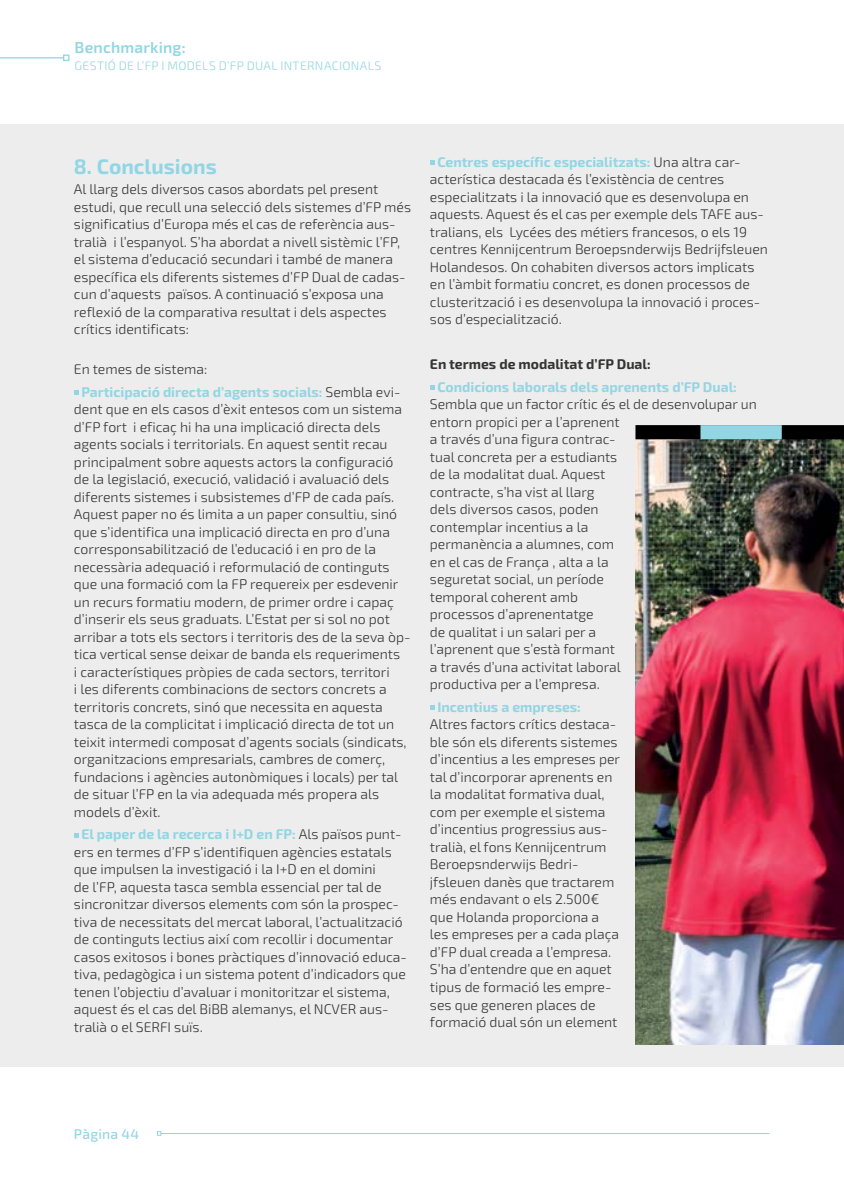
<style>
.page{position:relative;width:844px;height:1191px;background:#fff}
.page>*{position:absolute;margin:0;border:0;box-sizing:border-box;transform-origin:0 0}
.t1{font:700 21px "Exo 2";color:#92d6e3}
.t2{font:600 15.75px "Exo 2";letter-spacing:.01em;color:#92d6e3}
.t3{font:300 14px/17.5px "Exo 2";color:#343433}
.t4{font:700 14px/22.4px "Exo 2";color:#92d6e3}
.t5{font:700 14px "Exo 2";color:#343433}
.t6{font:500 14px "Exo 2";letter-spacing:.015em;color:#92d6e3}
.t7{font:300 12.25px "Exo 2";letter-spacing:.025em;color:#92d6e3}
.s1{font-weight:300;color:#343433}
.s2{font-weight:700;color:#92d6e3}
</style>
<div class="page">
<div style="left:0;top:124px;width:843px;height:943px;background:#ededee"></div>
<svg style="left:74px;top:390px;width:4px;height:5px"></svg>
<svg style="left:74px;top:833px;width:4px;height:4px"></svg>
<svg style="left:430px;top:161px;width:4px;height:4px"></svg>
<svg style="left:430px;top:386px;width:4px;height:4px"></svg>
<svg style="left:430px;top:706px;width:4px;height:4px"></svg>
<img style="left:635px;top:439px;width:208px;height:605px">
<div style="left:635px;top:425px;width:208px;height:14px;background:#000"></div>
<div style="left:700px;top:425px;width:81px;height:14px;background:#92d6e3"></div>
<hr style="left:0;top:57px;width:64px;height:1px;background:#92d6e3">
<svg style="left:63px;top:55px;width:6px;height:6px"></svg>
<hr style="left:161px;top:1133px;width:608px;height:1px;background:#92d6e3">
<svg style="left:157px;top:1131px;width:4px;height:4px"></svg>
<p class="t2" style="left:75px;top:38px;width:113px">Benchmarking:</p>
<p class="t7" style="left:75px;top:58px;width:308px">GESTIÓ DE L’FP I MODELS D’FP DUAL INTERNACIONALS</p>
<h1 class="t1" style="left:74px;top:150px;width:144px">8. Conclusions</h1>
<p class="t3" style="left:74px;top:180px;width:338px">Al llarg dels diversos casos abordats pel present estudi, que recull una selecció dels sistemes d’FP més significatius d’Europa més el cas de referència aus&shy;tralià i l’espanyol. S’ha abordat a nivell sistèmic l’FP, el sistema d’educació secundari i també de manera específica els diferents sistemes d’FP Dual de cadas&shy;cun d’aquests països. A continuació s’exposa una reflexió de la comparativa resultat i dels aspectes crítics identificats:</p>
<p class="t4" style="left:81px;top:357px;width:320px;text-indent:-7px"><span class="s1">En temes de sistema:<br></span>Participació directa d’agents socials: <span class="s1">Sembla evi-</span></p>
<p class="t3" style="left:74px;top:400px;width:338px">dent que en els casos d’èxit entesos com un sistema d’FP fort i eficaç hi ha una implicació directa dels agents socials i territorials. En aquest sentit recau principalment sobre aquests actors la configuració de la legislació, execució, validació i avaluació dels diferents sistemes i subsistemes d’FP de cada país.<br>Aquest paper no és limita a un paper consultiu, sinó que s’identifica una implicació directa en pro d’una corresponsabilització de l’educació i en pro de la necessària adequació i reformulació de continguts que una formació com la FP requereix per esdevenir un recurs formatiu modern, de primer ordre i capaç d’inserir els seus graduats. L’Estat per si sol no pot arribar a tots els sectors i territoris des de la seva òp&shy;tica vertical sense deixar de banda els requeriments<br>i característiques pròpies de cada sectors, territori<br>i les diferents combinacions de sectors concrets a territoris concrets, sinó que necessita en aquesta tasca de la complicitat i implicació directa de tot un teixit intermedi composat d’agents socials (sindicats, organitzacions empresarials, cambres de comerç, fundacions i agències autonòmiques i locals) per tal de situar l’FP en la via adequada més propera als models d’èxit.</p>
<p class="t3" style="left:74px;top:825px;width:334px;text-indent:7px"><span class="s2">El paper de la recerca i I+D en FP:</span> Als països punt&shy;ers en termes d’FP s’identifiquen agències estatals que impulsen la investigació i la I+D en el domini<br>de l’FP, aquesta tasca sembla essencial per tal de sincronitzar diversos elements com són la prospec&shy;tiva de necessitats del mercat laboral, l’actualització de continguts lectius així com recollir i documentar casos exitosos i bones pràctiques d’innovació educa&shy;tiva, pedagògica i un sistema potent d’indicadors que tenen l’objectiu d’avaluar i monitoritzar el sistema, aquest és el cas del BiBB alemanys, el NCVER aus&shy;tralià o el SERFI suïs.</p>
<p class="t3" style="left:430px;top:153px;width:339px;text-indent:7px"><span class="s2">Centres específic especialitzats:</span> Una altra car&shy;acterística destacada és l’existència de centres especialitzats i la innovació que es desenvolupa en aquests. Aquest és el cas per exemple dels TAFE aus&shy;tralians, els Lycées des métiers francesos, o els 19 centres Kennijcentrum Beroepsnderwijs Bedrijfsleuen Holandesos. On cohabiten diversos actors implicats en l’àmbit formatiu concret, es donen processos de clusterització i es desenvolupa la innovació i proces&shy;sos d’especialització.</p>
<p class="t5" style="left:430px;top:354px;width:222px">En termes de modalitat d’FP Dual:</p>
<p class="t4" style="left:437px;top:375px;width:301px">Condicions laborals dels aprenents d’FP Dual:</p>
<p class="t3" style="left:430px;top:395px;width:328px">Sembla que un factor crític és el de desenvolupar un entorn propici per a l’aprenent<br>a través d’una figura contrac-<br>tual concreta per a estudiants<br>de la modalitat dual. Aquest<br>contracte, s’ha vist al llarg<br>dels diversos casos, poden<br>contemplar incentius a la<br>permanència a alumnes, com<br>en el cas de França , alta a la<br>seguretat social, un període<br>temporal coherent amb<br>processos d’aprenentatge<br>de qualitat i un salari per a<br>l’aprenent que s’està formant<br>a través d’una activitat laboral<br>productiva per a l’empresa.</p>
<p class="t4" style="left:437px;top:695px;width:145px">Incentius a empreses:</p>
<p class="t3" style="left:430px;top:715px;width:192px">Altres factors crítics destaca&shy;ble són els diferents sistemes d’incentius a les empreses per tal d’incorporar aprenents en la modalitat formativa dual, com per exemple el sistema d’incentius progressius aus&shy;tralià, el fons Kennijcentrum<br>Beroepsnderwijs Bedri&shy;jfsleuen danès que tractarem més endavant o els 2.500€ que Holanda proporciona a les empreses per a cada plaça d’FP dual creada a l’empresa.<br>S’ha d’entendre que en aquet tipus de formació les empre&shy;ses que generen places de formació dual són un element</p>
<p class="t6" style="left:74px;top:1123px;width:67px">Pàgina 44</p>
</div>
